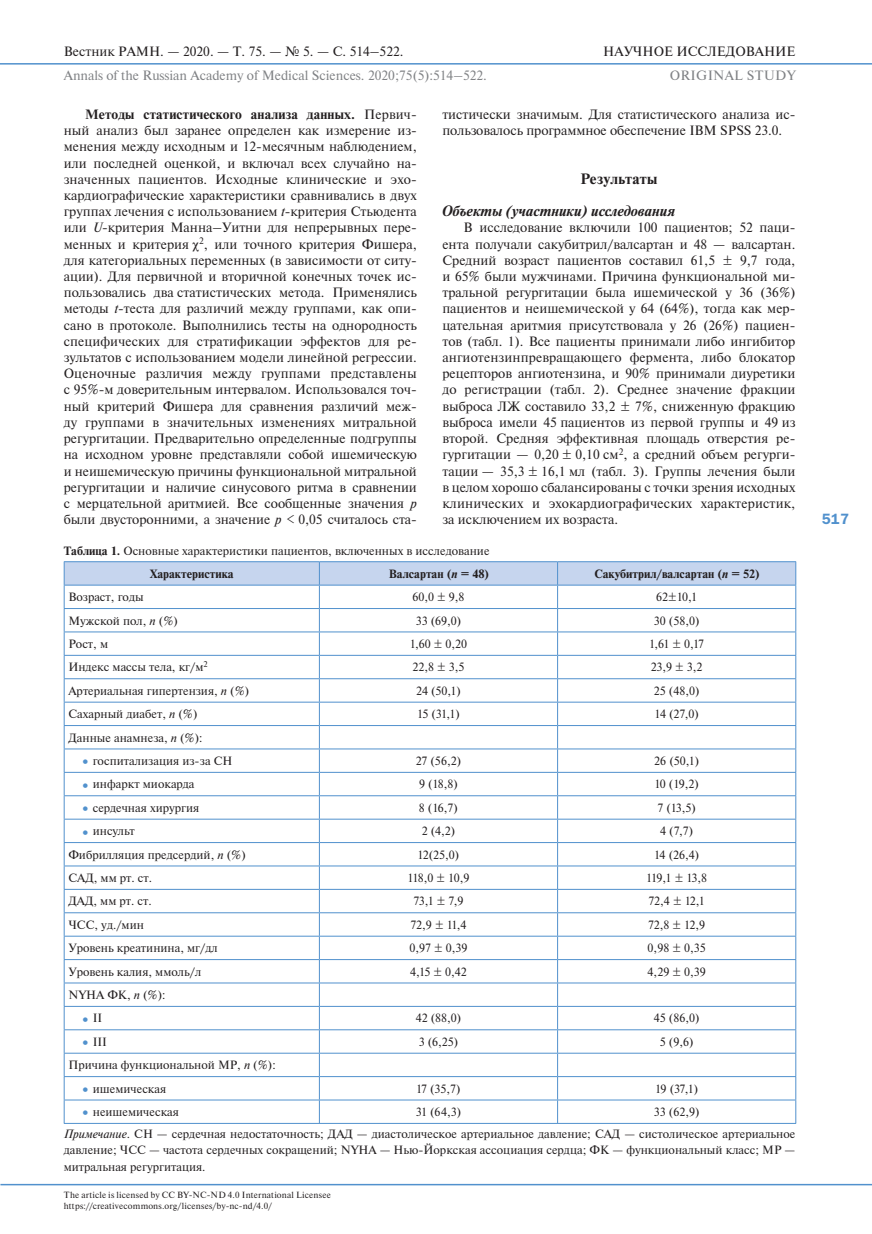
<style>
.page{position:relative;width:872px;height:1234px;background:#fff}
.page>*{position:absolute;margin:0;border:0;box-sizing:border-box;transform-origin:0 0}
.t1{font:italic 700 15px "Newton";color:#231f20}
.t2{font:700 15px "Newton";letter-spacing:.015em;color:#231f20}
.t3{font:15px "Franklin Gothic Demi C";color:#5191cd}
.t4{font:13.5px/16.2px "Newton";letter-spacing:-.005em;color:#231f20;text-align:justify}
.t5{font:13.5px "Newton";color:#808285}
.t6{font:13.5px "Newton";letter-spacing:.02em;color:#808285}
.t7{font:12px/22.2px "Newton";color:#231f20}
.t8{font:700 12px "Newton";color:#231f20}
.t9{font:9px/10.8px "Newton";letter-spacing:.025em;color:#231f20}
.s1{font-weight:700}
.s2{font-style:italic}
.s3{font-weight:700;color:#5191cd}
</style>
<div class="page">
<hr style="left:0;top:1183px;width:872px;height:1px;background:#5191cd">
<hr style="left:0;top:63px;width:872px;height:2px;background:#5191cd">
<svg style="left:64px;top:561px;width:732px;height:561px"></svg>
<hr style="left:64px;top:1122px;width:732px;height:1px;background:#5191cd">
<p class="t4" style="left:64px;top:45px;width:341px">Вестник РАМН. — 2020. — Т. 75. — № 5. — С. 514–522.</p>
<p class="t5" style="left:64px;top:71px;width:425px">Annals of the Russian Academy of Medical Sciences. 2020;75(5):514–522.</p>
<p class="t4" style="left:603px;top:45px;width:194px">НАУЧНОЕ ИССЛЕДОВАНИЕ</p>
<p class="t6" style="left:670px;top:71px;width:127px">ORIGINAL STUDY</p>
<p class="t4" style="left:64px;top:107px;width:354px;text-indent:21px"><span class="s1">Методы статистического анализа данных.</span> Первич&shy;ный анализ был заранее определен как измерение из&shy;менения между исходным и 12-месячным наблюдением, или последней оценкой, и включал всех случайно на&shy;значенных пациентов. Исходные клинические и эхо&shy;кардиографические характеристики сравнивались в двух группах лечения с использованием <span class="s2">t</span>-критерия Стьюдента или <span class="s2">U</span>-критерия Манна–Уитни для непрерывных пере&shy;менных и критерия χ<sup>2</sup>, или точного критерия Фишера, для категориальных переменных (в зависимости от ситу&shy;ации). Для первичной и вторичной конечных точек ис&shy;пользовались два статистических метода. Применялись методы <span class="s2">t</span>-теста для различий между группами, как опи&shy;сано в протоколе. Выполнились тесты на однородность специфических для стратификации эффектов для ре&shy;зультатов с использованием модели линейной регрессии.<br>Оценочные различия между группами представлены с 95%-м доверительным интервалом. Использовался точ&shy;ный критерий Фишера для сравнения различий меж&shy;ду группами в значительных изменениях митральной регургитации. Предварительно определенные подгруппы на исходном уровне представляли собой ишемическую и неишемическую причины функциональной митральной регургитации и наличие синусового ритма в сравнении с мерцательной аритмией. Все сообщенные значения <span class="s2">p </span>были двусторонними, а значение <span class="s2">p</span> &lt; 0,05 считалось ста-</p>
<p class="t4" style="left:442px;top:107px;width:354px">тистически значимым. Для статистического анализа ис&shy;пользовалось программное обеспечение IBM SPSS 23.0.</p>
<p class="t2" style="left:580px;top:173px;width:78px">Результаты</p>
<p class="t1" style="left:442px;top:205px;width:234px">Объекты (участники) исследования</p>
<p class="t4" style="left:442px;top:221px;width:354px;text-indent:21px">В исследование включили 100 пациентов; 52 паци&shy;ента получали сакубитрил/валсартан и 48 — валсартан.<br>Средний возраст пациентов составил 61,5 ± 9,7 года, и 65% были мужчинами. Причина функциональной ми&shy;тральной регургитации была ишемической у 36 (36%) пациентов и неишемической у 64 (64%), тогда как мер&shy;цательная аритмия присутствовала у 26 (26%) пациен&shy;тов (табл. 1). Все пациенты принимали либо ингибитор ангиотензинпревращающего фермента, либо блокатор рецепторов ангиотензина, и 90% принимали диуретики до регистрации (табл. 2). Среднее значение фракции выброса ЛЖ составило 33,2 ± 7%, сниженную фракцию выброса имели 45 пациентов из первой группы и 49 из второй. Средняя эффективная площадь отверстия ре&shy;гургитации — 0,20 ± 0,10 см<sup>2</sup>, а средний объем регурги&shy;тации — 35,3 ± 16,1 мл (табл. 3). Группы лечения были в целом хорошо сбалансированы с точки зрения исходных клинических и эхокардиографических характеристик, за исключением их возраста.</p>
<p class="t7" style="left:150px;top:541px;width:341px;text-indent:-86px"><span class="s1">Таблица 1.</span> Основные характеристики пациентов, включенных в исследование<br><span class="s1">Характеристика</span></p>
<p class="t8" style="left:389px;top:569px;width:101px">Валсартан (<span class="s2">n</span> = 48)</p>
<p class="t8" style="left:594px;top:569px;width:166px">Сакубитрил/валсартан (<span class="s2">n</span> = 52)</p>
<p class="t7" style="left:68px;top:587px;width:77px">Возраст, годы</p>
<p class="t7" style="left:412px;top:587px;width:54px">60,0 ± 9,8</p>
<p class="t7" style="left:656px;top:587px;width:43px">62±10,1</p>
<p class="t7" style="left:68px;top:610px;width:111px">Мужской пол, <span class="s2">n</span> (%)</p>
<p class="t7" style="left:416px;top:610px;width:47px">33 (69,0)</p>
<p class="t7" style="left:654px;top:610px;width:47px">30 (58,0)</p>
<p class="t7" style="left:68px;top:633px;width:41px">Рост, м</p>
<p class="t7" style="left:410px;top:633px;width:59px">1,60 ± 0,20</p>
<p class="t7" style="left:649px;top:633px;width:56px">1,61 ± 0,17</p>
<p class="t7" style="left:68px;top:657px;width:141px">Индекс массы тела, кг/м<sup>2</sup></p>
<p class="t7" style="left:412px;top:657px;width:54px">22,8 ± 3,5</p>
<p class="t7" style="left:651px;top:657px;width:53px">23,9 ± 3,2</p>
<p class="t7" style="left:68px;top:680px;width:182px">Артериальная гипертензия, <span class="s2">n</span> (%)</p>
<p class="t7" style="left:416px;top:680px;width:46px">24 (50,1)</p>
<p class="t7" style="left:654px;top:680px;width:47px">25 (48,0)</p>
<p class="t7" style="left:68px;top:704px;width:131px">Сахарный диабет, <span class="s2">n</span> (%)</p>
<p class="t7" style="left:417px;top:704px;width:44px">15 (31,1)</p>
<p class="t7" style="left:654px;top:704px;width:46px">14 (27,0)</p>
<p class="t7" style="left:68px;top:727px;width:135px">Данные анамнеза, <span class="s2">n</span> (%):</p>
<p class="t7" style="left:81px;top:750px;width:153px"><span class="s3">•</span> госпитализация из-за СН</p>
<p class="t7" style="left:416px;top:750px;width:47px">27 (56,2)</p>
<p class="t7" style="left:654px;top:750px;width:46px">26 (50,1)</p>
<p class="t7" style="left:81px;top:774px;width:115px"><span class="s3">•</span> инфаркт миокарда</p>
<p class="t7" style="left:419px;top:774px;width:40px">9 (18,8)</p>
<p class="t7" style="left:654px;top:774px;width:46px">10 (19,2)</p>
<p class="t7" style="left:81px;top:797px;width:120px"><span class="s3">•</span> сердечная хирургия</p>
<p class="t7" style="left:419px;top:797px;width:41px">8 (16,7)</p>
<p class="t7" style="left:657px;top:797px;width:40px">7 (13,5)</p>
<p class="t7" style="left:81px;top:821px;width:55px"><span class="s3">•</span> инсульт</p>
<p class="t7" style="left:422px;top:821px;width:35px">2 (4,2)</p>
<p class="t7" style="left:660px;top:821px;width:34px">4 (7,7)</p>
<p class="t7" style="left:68px;top:844px;width:179px">Фибрилляция предсердий, <span class="s2">n</span> (%)</p>
<p class="t7" style="left:417px;top:844px;width:43px">12(25,0)</p>
<p class="t7" style="left:654px;top:844px;width:47px">14 (26,4)</p>
<p class="t7" style="left:68px;top:867px;width:85px">САД, мм рт. ст.</p>
<p class="t7" style="left:407px;top:867px;width:63px">118,0 ± 10,9</p>
<p class="t7" style="left:646px;top:867px;width:62px">119,1 ± 13,8</p>
<p class="t7" style="left:68px;top:891px;width:85px">ДАД, мм рт. ст.</p>
<p class="t7" style="left:413px;top:891px;width:52px">73,1 ± 7,9</p>
<p class="t7" style="left:648px;top:891px;width:58px">72,4 ± 12,1</p>
<p class="t7" style="left:68px;top:914px;width:77px">ЧСС, уд./мин</p>
<p class="t7" style="left:410px;top:914px;width:57px">72,9 ± 11,4</p>
<p class="t7" style="left:648px;top:914px;width:59px">72,8 ± 12,9</p>
<p class="t7" style="left:68px;top:937px;width:151px">Уровень креатинина, мг/дл</p>
<p class="t7" style="left:409px;top:937px;width:60px">0,97 ± 0,39</p>
<p class="t7" style="left:647px;top:937px;width:60px">0,98 ± 0,35</p>
<p class="t7" style="left:68px;top:961px;width:134px">Уровень калия, ммоль/л</p>
<p class="t7" style="left:410px;top:961px;width:58px">4,15 ± 0,42</p>
<p class="t7" style="left:647px;top:961px;width:60px">4,29 ± 0,39</p>
<p class="t7" style="left:68px;top:984px;width:99px">NYHA ФК, <span class="s2">n</span> (%):</p>
<p class="t7" style="left:81px;top:1008px;width:23px"><span class="s3">•</span> II</p>
<p class="t7" style="left:416px;top:1008px;width:47px">42 (88,0)</p>
<p class="t7" style="left:654px;top:1008px;width:47px">45 (86,0)</p>
<p class="t7" style="left:81px;top:1031px;width:27px"><span class="s3">•</span> III</p>
<p class="t7" style="left:419px;top:1031px;width:41px">3 (6,25)</p>
<p class="t7" style="left:660px;top:1031px;width:35px">5 (9,6)</p>
<p class="t7" style="left:68px;top:1054px;width:209px">Причина функциональной МР, <span class="s2">n</span> (%):</p>
<p class="t7" style="left:81px;top:1078px;width:87px"><span class="s3">•</span> ишемическая</p>
<p class="t7" style="left:416px;top:1078px;width:46px">17 (35,7)</p>
<p class="t7" style="left:655px;top:1078px;width:45px">19 (37,1)</p>
<p class="t7" style="left:81px;top:1101px;width:99px"><span class="s3">•</span> неишемическая</p>
<p class="t7" style="left:416px;top:1101px;width:47px">31 (64,3)</p>
<p class="t7" style="left:64px;top:1101px;width:733px;text-indent:590px">33 (62,9)<br><span class="s2">Примечание</span>. СН — сердечная недостаточность; ДАД — диастолическое артериальное давление; САД — систолическое артериальное</p>
<p class="t7" style="left:64px;top:1143px;width:733px;line-height:16.2px">давление; ЧСС — частота сердечных сокращений; NYHA — Нью-Йоркская ассоциация сердца; ФК — функциональный класс; МР — митральная регургитация.</p>
<p class="t9" style="left:64px;top:1190px;width:268px">The article is licensed by CC BY-NC-ND 4.0 International Licensee https://creativecommons.org/licenses/by-nc-nd/4.0/</p>
<p class="t3" style="left:821px;top:513px;width:29px">517</p>
</div>
